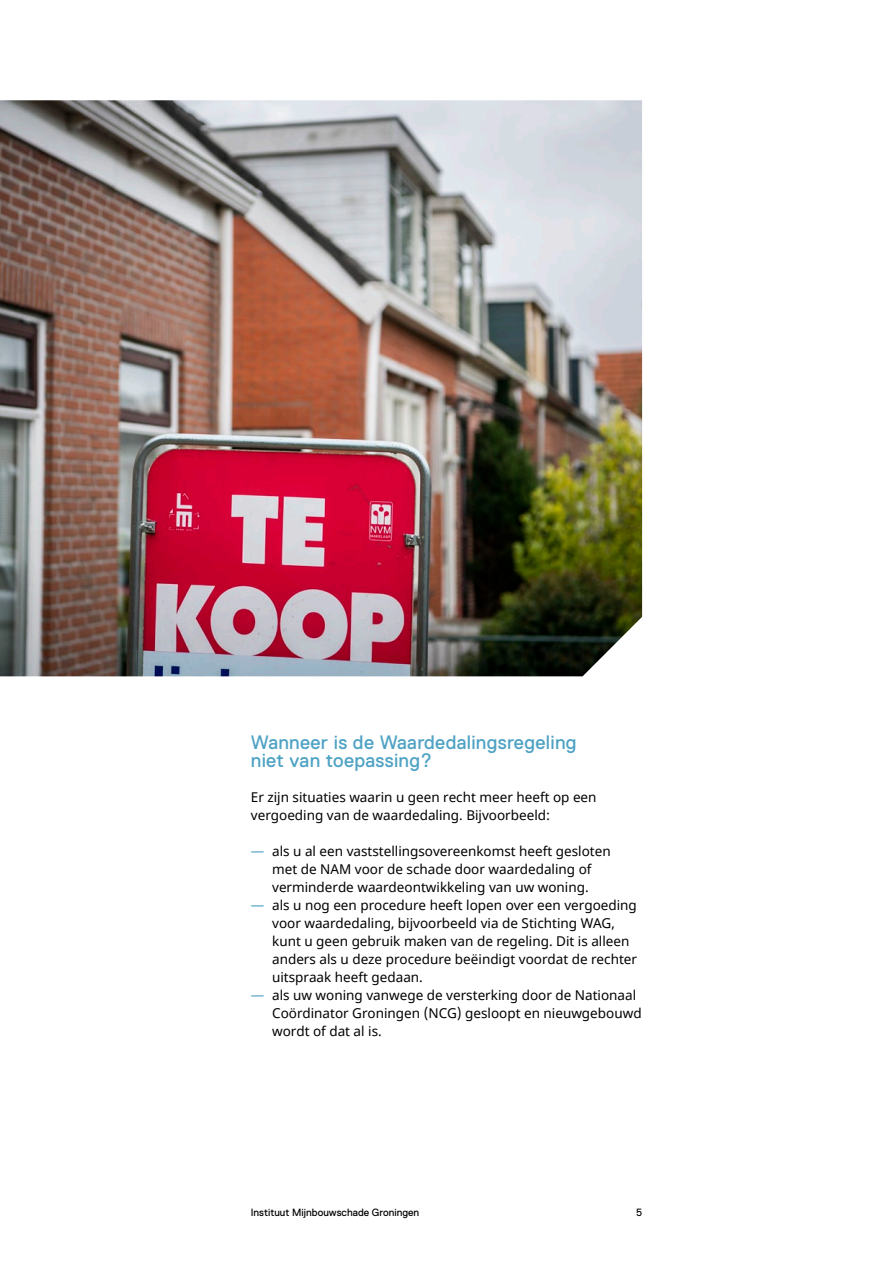
<style>
.page{position:relative;width:893px;height:1263px;background:#fff}
.page>*{position:absolute;margin:0;border:0;box-sizing:border-box;transform-origin:0 0}
.t1{font:19.5px/18px "Replica";letter-spacing:.015em;color:#4ea2c4}
.t2{font:13.5px/18px "Noto Sans";color:#000}
.t3{font:10.5px "Replica";color:#000}
.s1{color:#4ea2c4}
</style>
<div class="page">
<img style="left:0;top:100px;width:642px;height:576px">
<h1 class="t1" style="left:251px;top:733px;width:327px">Wanneer is de Waardedalingsregeling niet van toepassing?</h1>
<p class="t2" style="left:251px;top:789px;width:347px">Er zijn situaties waarin u geen recht meer heeft op een vergoeding van de waardedaling. Bijvoorbeeld:</p>
<p class="t2" style="left:251px;top:843px;width:361px;text-align:center"><span class="s1">—</span> als u al een vaststellingsovereenkomst heeft gesloten met de NAM voor de schade door waardedaling of verminderde waardeontwikkeling van uw woning.</p>
<p class="t2" style="left:272px;top:897px;width:366px;text-indent:-21px"><span class="s1">—</span> als u nog een procedure heeft lopen over een vergoeding voor waardedaling, bijvoorbeeld via de Stichting WAG, kunt u geen gebruik maken van de regeling. Dit is alleen anders als u deze procedure beëindigt voordat de rechter uitspraak heeft gedaan.</p>
<p class="t2" style="left:272px;top:987px;width:371px;text-indent:-21px"><span class="s1">—</span> als uw woning vanwege de versterking door de Nationaal<br>Coördinator Groningen (NCG) gesloopt en nieuwgebouwd wordt of dat al is.</p>
<p class="t3" style="left:251px;top:1207px;width:170px">Instituut Mijnbouwschade Groningen</p>
<p class="t3" style="left:636px;top:1207px;width:8px">5</p>
</div>
